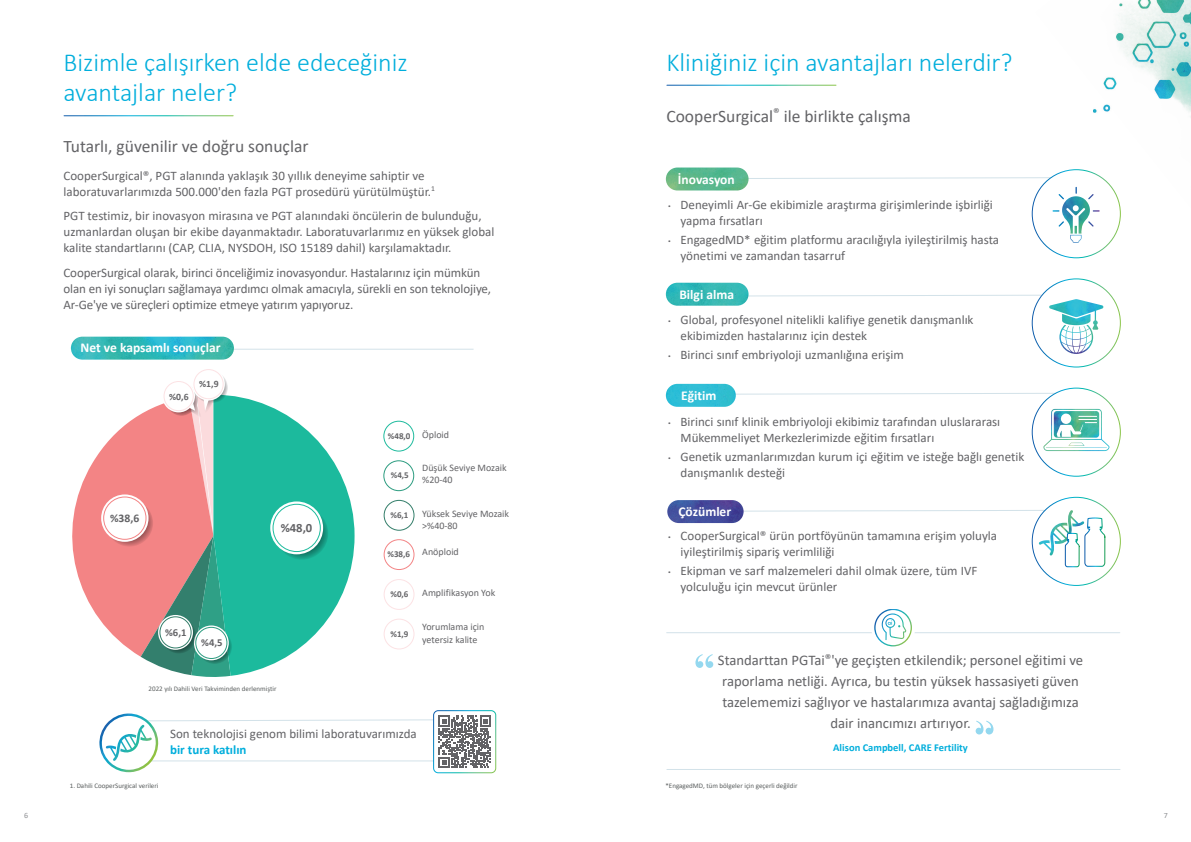
<style>
.page{position:relative;width:1191px;height:842px;background:#fff}
.page>*{position:absolute;margin:0;border:0;box-sizing:border-box;transform-origin:0 0}
.Small_Title{font:300 26px/30px "Calibri";color:#00aedc}
.Subtitle{font:17.5px "Calibri";color:#636366}
.Large_Grey_Call-out{font:14.7px/21px "Calibri";color:#636366;text-align:center}
.Lozenge{font:700 13.5px "Calibri";color:#fff}
.Body_Paragraph__afte{font:13px/16px "Calibri";color:#636366}
.Body_Paragraph__afte-2{font:700 12.6px "Calibri";color:#636366}
.Body_Paragraph__afte-3{font:700 11.6px "Calibri";color:#636366}
.Body_Paragraph__afte-4{font:700 10.7px "Calibri";color:#636366}
.Quote_Name{font:700 10.5px "Calibri";color:#00aedc}
.Body_Paragraph__afte-5{font:10px/12px "Calibri";color:#636366}
.Body_Paragraph__afte-6{font:700 9.7px "Calibri";color:#636366}
.Body_Paragraph__afte-7{font:700 9px "Calibri";color:#636366}
.t1{font:8px "Calibri";color:#8e9093}
.Reference{font:7px "Calibri";color:#5b5f5f}
.s1{font-weight:700;color:#00aedc}
.s2{font-family:"Foundry Sterling";font-size:11px}
.s3{font-size:13px}
</style>
<div class="page">
<hr style="left:109px;top:349px;width:364px;height:1px;background:#d3e2e9">
<img style="left:71px;top:337px;width:163px;height:23px;border-radius:11px">
<img style="left:1035px;top:0;width:156px;height:212px">
<svg style="left:748px;top:294px;width:294px;height:3px"></svg>
<img style="left:666px;top:283px;width:82px;height:23px;border-radius:11px">
<img style="left:667px;top:500px;width:76px;height:23px;border-radius:11px">
<svg style="left:748px;top:177px;width:303px;height:3px"></svg>
<img style="left:666px;top:168px;width:82px;height:22px;border-radius:11px">
<svg style="left:736px;top:392px;width:321px;height:3px"></svg>
<img style="left:666px;top:384px;width:70px;height:23px;border-radius:11px">
<div style="left:1032px;top:279px;width:88px;height:88px;background:#fff;border-radius:50%"></div>
<img style="left:1049px;top:299px;width:54px;height:55px">
<svg style="left:673px;top:509px;width:434px;height:58px"></svg>
<div style="left:1032px;top:170px;width:88px;height:88px;background:#fff;border-radius:50%"></div>
<img style="left:1061px;top:196px;width:29px;height:9px">
<svg style="left:1052px;top:205px;width:47px;height:38px"></svg>
<div style="left:1032px;top:388px;width:88px;height:88px;background:#fff;border-radius:50%"></div>
<img style="left:1043px;top:409px;width:66px;height:42px">
<svg style="left:72px;top:414px;width:69px;height:243px;fill:#f38485"></svg>
<svg style="left:106px;top:499px;width:47px;height:48px"></svg>
<div style="left:101px;top:494px;width:47px;height:48px;background:#fff;border-radius:50%"></div>
<div style="left:103px;top:496px;width:43px;height:44px;border:1px solid #f38485;border-radius:50%"></div>
<div style="left:193px;top:369px;width:31px;height:30px;border:1px solid #fce2e4;border-radius:50%"></div>
<svg style="left:141px;top:371px;width:213px;height:306px"></svg>
<div style="left:383px;top:460px;width:31px;height:31px;border:1px solid #2c9c80;border-radius:50%"></div>
<div style="left:383px;top:421px;width:31px;height:31px;border:1px solid #1fbb9e;border-radius:50%"></div>
<div style="left:383px;top:539px;width:31px;height:31px;border:1px solid #f38485;border-radius:50%"></div>
<div style="left:383px;top:500px;width:31px;height:31px;border:1px solid #347e6a;border-radius:50%"></div>
<div style="left:383px;top:579px;width:31px;height:31px;border:1px solid #fce2e4;border-radius:50%"></div>
<div style="left:383px;top:619px;width:31px;height:30px;border:1px solid #fce2e4;border-radius:50%"></div>
<svg style="left:695px;top:654px;width:18px;height:14px"></svg>
<svg style="left:975px;top:721px;width:18px;height:13px"></svg>
<hr style="left:667px;top:769px;width:453px;height:1px;background:#d3e2e9">
<hr style="left:666px;top:632px;width:453px;height:1px;background:#d3e2e9">
<div style="left:871px;top:607px;width:44px;height:43px;background:#fff;border-radius:50%"></div>
<svg style="left:874px;top:609px;width:38px;height:37px"></svg>
<div style="left:433px;top:710px;width:63px;height:63px;border:1px solid #fff;border-radius:5px"></div>
<svg style="left:99px;top:713px;width:392px;height:59px"></svg>
<p class="Small_Title" style="left:63px;top:47px;width:346px">Bizimle çalışırken elde edeceğiniz avantajlar neler?</p>
<p class="Subtitle" style="left:63px;top:134px;width:246px">Tutarlı, güvenilir ve doğru sonuçlar</p>
<p class="Body_Paragraph__afte" style="left:63px;top:167px;width:373px">CooperSurgical®, PGT alanında yaklaşık 30 yıllık deneyime sahiptir ve laboratuvarlarımızda 500.000'den fazla PGT prosedürü yürütülmüştür.<sup>1</sup></p>
<p class="Body_Paragraph__afte" style="left:63px;top:207px;width:432px">PGT testimiz, bir inovasyon mirasına ve PGT alanındaki öncülerin de bulunduğu, uzmanlardan oluşan bir ekibe dayanmaktadır. Laboratuvarlarımız en yüksek global kalite standartlarını (CAP, CLIA, NYSDOH, ISO 15189 dahil) karşılamaktadır.</p>
<p class="Body_Paragraph__afte" style="left:63px;top:264px;width:429px">CooperSurgical olarak, birinci önceliğimiz inovasyondur. Hastalarınız için mümkün olan en iyi sonuçları sağlamaya yardımcı olmak amacıyla, sürekli en son teknolojiye,<br>Ar-Ge'ye ve süreçleri optimize etmeye yatırım yapıyoruz.</p>
<p class="Lozenge" style="left:81px;top:338px;width:141px">Net ve kapsamlı sonuçlar</p>
<p class="Body_Paragraph__afte-6" style="left:169px;top:389px;width:21px">%0,6</p>
<p class="Body_Paragraph__afte-6" style="left:199px;top:377px;width:21px">%1,9</p>
<p class="Body_Paragraph__afte-3" style="left:110px;top:510px;width:31px">%38,6</p>
<p class="Body_Paragraph__afte-4" style="left:165px;top:625px;width:23px">%6,1</p>
<p class="Body_Paragraph__afte-4" style="left:201px;top:635px;width:23px">%4,5</p>
<p class="Body_Paragraph__afte-2" style="left:281px;top:519px;width:33px">%48,0</p>
<p class="Body_Paragraph__afte-7" style="left:388px;top:429px;width:24px">%48,0</p>
<p class="Body_Paragraph__afte-5" style="left:422px;top:428px;width:28px">Öploid</p>
<p class="Body_Paragraph__afte-7" style="left:391px;top:468px;width:20px">%4,5</p>
<p class="Body_Paragraph__afte-7" style="left:390px;top:508px;width:20px">%6,1</p>
<p class="Body_Paragraph__afte-5" style="left:422px;top:462px;width:86px">Düşük Seviye Mozaik %20-40</p>
<p class="Body_Paragraph__afte-5" style="left:422px;top:507px;width:88px">Yüksek Seviye Mozaik &gt;%40-80</p>
<p class="Body_Paragraph__afte-7" style="left:387px;top:547px;width:24px">%38,6</p>
<p class="Body_Paragraph__afte-5" style="left:422px;top:546px;width:38px">Anöploid</p>
<p class="Body_Paragraph__afte-7" style="left:390px;top:587px;width:20px">%0,6</p>
<p class="Body_Paragraph__afte-5" style="left:422px;top:587px;width:75px">Amplifikasyon Yok</p>
<p class="Body_Paragraph__afte-7" style="left:390px;top:627px;width:20px">%1,9</p>
<p class="Body_Paragraph__afte-5" style="left:422px;top:619px;width:64px;line-height:13px">Yorumlama için yetersiz kalite</p>
<p class="Reference" style="left:149px;top:684px;width:129px">2022 yılı Dahili Veri Takviminden derlenmiştir</p>
<p class="Body_Paragraph__afte" style="left:170px;top:725px;width:248px">Son teknolojisi genom bilimi laboratuvarımızda <span class="s1">bir tura katılın</span></p>
<p class="Reference" style="left:70px;top:780px;width:90px">1. Dahili CooperSurgical verileri</p>
<p class="Small_Title" style="left:666px;top:47px;width:348px">Kliniğiniz için avantajları nelerdir?</p>
<p class="Subtitle" style="left:666px;top:104px;width:246px">CooperSurgical<sup>®</sup> ile birlikte çalışma</p>
<p class="Lozenge" style="left:678px;top:170px;width:58px">İnovasyon</p>
<p class="Body_Paragraph__afte" style="left:680px;top:197px;width:314px;text-indent:-14px"><span class="s2">•</span> Deneyimli Ar-Ge ekibimizle araştırma girişimlerinde işbirliği yapma fırsatları</p>
<p class="Body_Paragraph__afte" style="left:680px;top:231px;width:320px;text-indent:-14px"><span class="s2">•</span> EngagedMD* eğitim platformu aracılığıyla iyileştirilmiş hasta yönetimi ve zamandan tasarruf</p>
<p class="Lozenge" style="left:679px;top:285px;width:56px">Bilgi alma</p>
<p class="Body_Paragraph__afte" style="left:680px;top:312px;width:294px;text-indent:-14px"><span class="s2">•</span> Global, profesyonel nitelikli kalifiye genetik danışmanlık ekibimizden hastalarınız için destek</p>
<p class="Body_Paragraph__afte" style="left:666px;top:346px;width:239px"><span class="s2">•</span> Birinci sınıf embriyoloji uzmanlığına erişim</p>
<p class="Lozenge" style="left:681px;top:386px;width:37px">Eğitim</p>
<p class="Body_Paragraph__afte" style="left:680px;top:413px;width:321px;text-indent:-14px"><span class="s2">•</span> Birinci sınıf klinik embriyoloji ekibimiz tarafından uluslararası<br>Mükemmeliyet Merkezlerimizde eğitim fırsatları</p>
<p class="Body_Paragraph__afte" style="left:680px;top:448px;width:345px;text-indent:-14px"><span class="s2">•</span> Genetik uzmanlarımızdan kurum içi eğitim ve isteğe bağlı genetik danışmanlık desteği</p>
<p class="Lozenge" style="left:678px;top:502px;width:54px">Çözümler</p>
<p class="Body_Paragraph__afte" style="left:680px;top:527px;width:318px;text-indent:-14px"><span class="s2">•</span> CooperSurgical® ürün portföyünün tamamına erişim yoluyla iyileştirilmiş sipariş verimliliği</p>
<p class="Body_Paragraph__afte" style="left:680px;top:562px;width:298px;text-indent:-14px"><span class="s2">•</span> Ekipman ve sarf malzemeleri dahil olmak üzere, tüm IVF yolculuğu için mevcut ürünler</p>
<p class="Large_Grey_Call-out" style="left:718px;top:650px;width:367px">Standarttan PGTai<span class="s3">®</span>'ye geçişten etkilendik; personel eğitimi ve raporlama netliği. Ayrıca, bu testin yüksek hassasiyeti güven tazelememizi sağlıyor ve hastalarımıza avantaj sağladığımıza dair inancımızı artırıyor.</p>
<p class="Quote_Name" style="left:833px;top:740px;width:136px">Alison Campbell, CARE Fertility</p>
<p class="Reference" style="left:665px;top:780px;width:134px">*EngagedMD, tüm bölgeler için geçerli değildir</p>
<p class="t1" style="left:24px;top:810px;width:6px">6</p>
<p class="t1" style="left:1163px;top:810px;width:6px">7</p>
</div>
